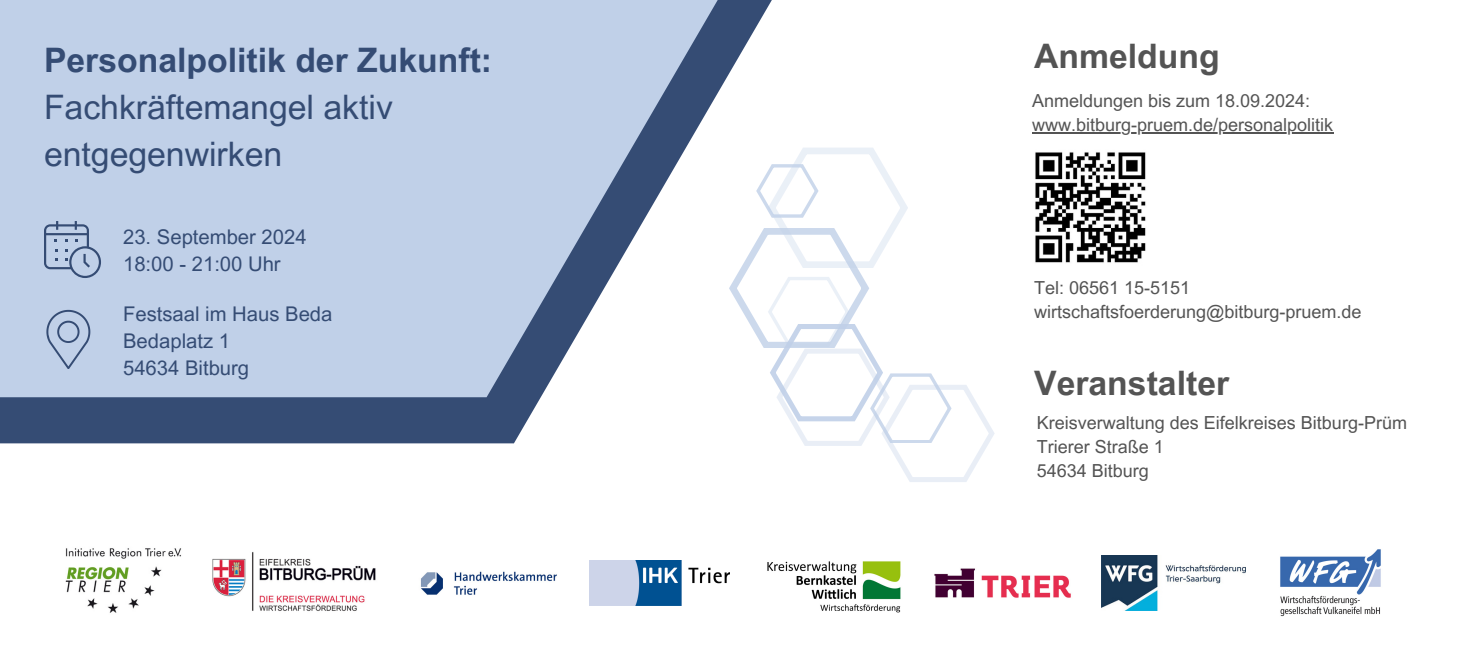
<style>
.page{position:relative;width:1458px;height:648px;background:#fff}
.page>*{position:absolute;margin:0;border:0;box-sizing:border-box;transform-origin:0 0}
.t1{font:33.75px/47.2px "Arial MT Pro";color:#354c74}
.t2{font:700 33.75px "Arial MT Pro";color:#545454}
.t3{font:20.25px/27px "Arial MT Pro";color:#354c74}
.t4{font:18px "Arial MT Pro";color:#545454}
.s1{font-weight:700}
</style>
<div class="page">
<div style="left:0;top:397px;width:541px;height:46px;background:#354c74"></div>
<svg style="left:0;top:0;width:772px;height:397px;background:#bdcce2"></svg>
<img style="left:212px;top:552px;width:164px;height:59px">
<img style="left:65px;top:548px;width:117px;height:65px">
<svg style="left:44px;top:221px;width:57px;height:57px;background:#a2b3cf"></svg>
<svg style="left:46px;top:310px;width:44px;height:59px;background:#a9bad5"></svg>
<svg style="left:729px;top:148px;width:265px;height:334px"></svg>
<img style="left:421px;top:571px;width:136px;height:24px">
<img style="left:767px;top:561px;width:134px;height:52px">
<img style="left:934px;top:568px;width:137px;height:30px">
<img style="left:1102px;top:555px;width:143px;height:56px">
<img style="left:1280px;top:549px;width:101px;height:68px">
<img style="left:589px;top:560px;width:140px;height:46px">
<img style="left:1035px;top:152px;width:111px;height:111px">
<hr style="left:1032px;top:132px;width:301px;height:2px;background:#545454">
<p class="t1" style="left:44px;top:40px;width:450px"><span class="s1">Personalpolitik der Zukunft:<br></span>Fachkräftemangel aktiv entgegenwirken</p>
<p class="t3" style="left:123px;top:226px;width:185px">23. September 2024<br>18:00 - 21:00 Uhr</p>
<h1 class="t3" style="left:123px;top:303px;width:211px">Festsaal im Haus Beda<br>Bedaplatz 1<br>54634 Bitburg</h1>
<p class="t2" style="left:1034px;top:43px;width:187px">Anmeldung</p>
<p class="t4" style="left:1032px;top:94px;width:280px">Anmeldungen bis zum 18.09.2024:</p>
<p class="t4" style="left:1032px;top:118px;width:303px">www.bitburg-pruem.de/personalpolitik</p>
<p class="t4" style="left:1034px;top:281px;width:158px">Tel: 06561 15-5151</p>
<p class="t4" style="left:1034px;top:305px;width:329px">wirtschaftsfoerderung@bitburg-pruem.de</p>
<p class="t2" style="left:1034px;top:370px;width:197px">Veranstalter</p>
<p class="t4" style="left:1037px;top:416px;width:372px">Kreisverwaltung des Eifelkreises Bitburg-Prüm</p>
<p class="t4" style="left:1037px;top:440px;width:129px">Trierer Straße 1</p>
<p class="t4" style="left:1037px;top:464px;width:114px">54634 Bitburg</p>
</div>
